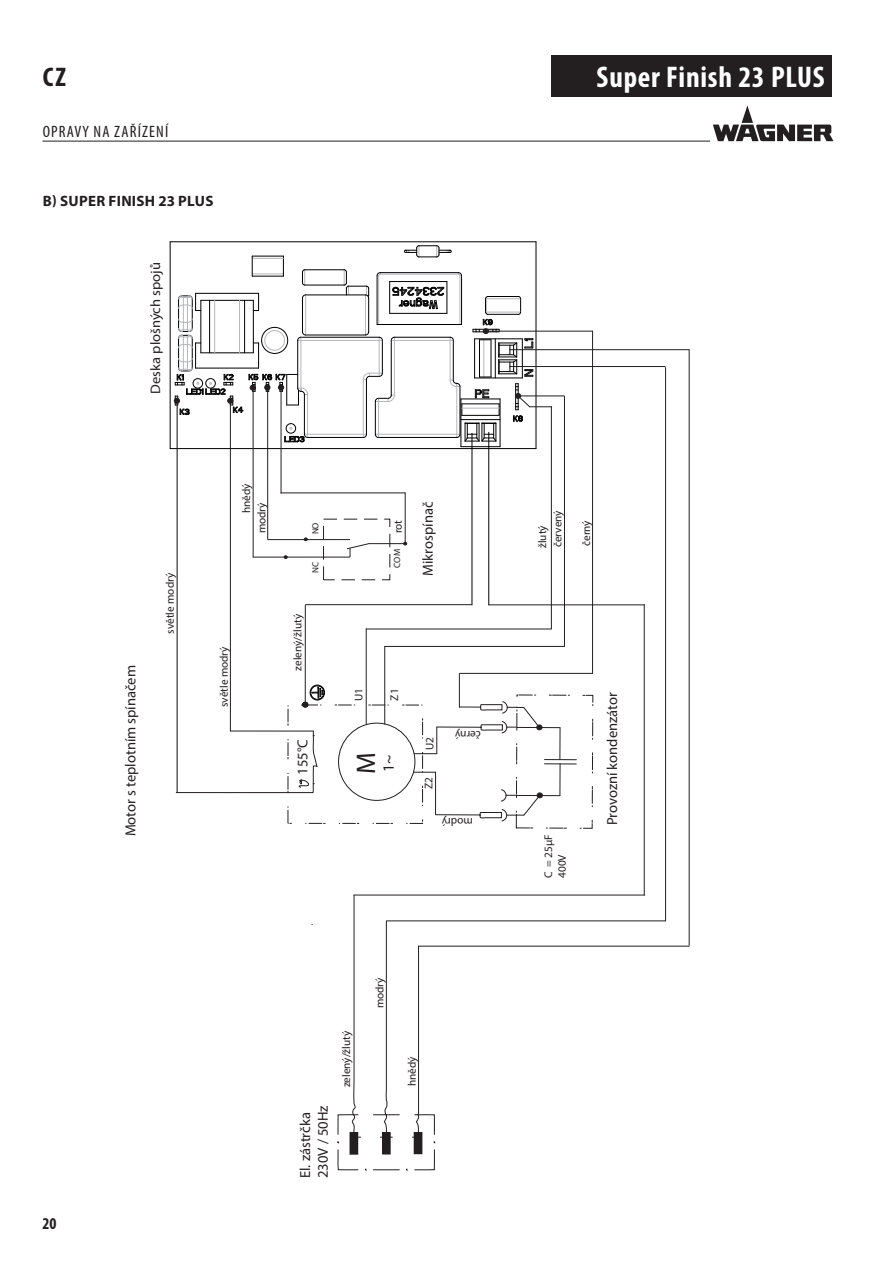
<style>
.page{position:relative;width:893px;height:1263px;background:#fff}
.page>*{position:absolute;margin:0;border:0;box-sizing:border-box;transform-origin:0 0}
.t1{font:700 condensed 30px "Myriad Pro";letter-spacing:.025em;color:#fff}
.t2{font:700 condensed 27px "Myriad Pro";color:#231f20}
.t3{font:27px "Myriad Pro";color:#231f20}
.t4{font:condensed 16.5px "Myriad Pro";letter-spacing:.07em;color:#231f20}
.t5{font:700 condensed 16.5px "Myriad Pro";color:#231f20}
.t6{font:15.75px "Myriad Pro";color:#231f20}
.t7{font:700 15px "Myriad Pro";letter-spacing:.02em;color:#231f20}
.t8{font:14.55px/17.5px "Myriad Pro";color:#231f20}
.t9{font:13.8px "Myriad Pro";color:#231f20;scale:1.06 1}
.t10{font:11.25px/13.5px "Myriad Pro";color:#231f20}
.t11{font:9px "Myriad Pro";color:#231f20}
</style>
<div class="page">
<div style="left:551px;top:55px;width:281px;height:41px;background:#231f20"></div>
<hr style="left:43px;top:141px;width:667px;height:1px;background:#231f20">
<svg style="left:713px;top:105px;width:120px;height:36px"></svg>
<svg style="left:373px;top:921px;width:27px;height:217px"></svg>
<svg style="left:337px;top:1149px;width:22px;height:21px"></svg>
<svg style="left:337px;top:894px;width:24px;height:249px"></svg>
<svg style="left:373px;top:1169px;width:26px;height:1px"></svg>
<svg style="left:414px;top:1149px;width:21px;height:21px"></svg>
<svg style="left:412px;top:1114px;width:23px;height:29px"></svg>
<hr style="left:418px;top:946px;width:1px;height:168px;background:#231f20">
<div style="left:350px;top:1132px;width:8px;height:22px;background:#231f20"></div>
<div style="left:383px;top:1133px;width:7px;height:21px;background:#231f20"></div>
<div style="left:382px;top:1132px;width:8px;height:22px;border:1px solid #231f20"></div>
<div style="left:414px;top:1132px;width:8px;height:22px;background:#231f20"></div>
<hr style="left:536px;top:242px;width:1px;height:207px;background:#000">
<hr style="left:500px;top:399px;width:1px;height:48px;background:#000">
<hr style="left:170px;top:448px;width:366px;height:1px;background:#000">
<hr style="left:461px;top:446px;width:39px;height:1px;background:#000">
<hr style="left:460px;top:399px;width:1px;height:48px;background:#000">
<hr style="left:308px;top:437px;width:55px;height:1px;background:#000">
<hr style="left:304px;top:434px;width:62px;height:1px;background:#b5b7bb">
<hr style="left:298px;top:340px;width:84px;height:1px;background:#b5b7bb">
<hr style="left:301px;top:337px;width:78px;height:1px;background:#000">
<hr style="left:306px;top:335px;width:59px;height:1px;background:#000">
<hr style="left:306px;top:294px;width:59px;height:1px;background:#000">
<hr style="left:307px;top:394px;width:1px;height:43px;background:#b5b7bb">
<hr style="left:304px;top:394px;width:1px;height:40px;background:#000">
<hr style="left:305px;top:285px;width:39px;height:1px;background:#000">
<hr style="left:252px;top:276px;width:31px;height:1px;background:#000">
<hr style="left:252px;top:273px;width:31px;height:1px;background:#b5b7bb">
<svg style="left:283px;top:256px;width:1px;height:20px"></svg>
<hr style="left:305px;top:269px;width:39px;height:1px;background:#000">
<hr style="left:252px;top:258px;width:31px;height:1px;background:#b5b7bb">
<hr style="left:252px;top:256px;width:31px;height:1px;background:#000">
<hr style="left:170px;top:241px;width:366px;height:1px;background:#000">
<svg style="left:252px;top:256px;width:1px;height:20px"></svg>
<hr style="left:170px;top:242px;width:1px;height:207px;background:#000">
<div style="left:286px;top:423px;width:10px;height:11px;border:1px solid #000;border-radius:50%"></div>
<svg style="left:284px;top:427px;width:24px;height:16px"></svg>
<svg style="left:404px;top:245px;width:48px;height:13px"></svg>
<svg style="left:302px;top:269px;width:3px;height:17px"></svg>
<div style="left:338px;top:723px;width:77px;height:78px;border:1px solid #231f20;border-radius:50%"></div>
<svg style="left:413px;top:772px;width:22px;height:1px"></svg>
<hr style="left:305px;top:605px;width:1px;height:100px;background:#231f20">
<hr style="left:437px;top:727px;width:44px;height:1px;background:#231f20">
<hr style="left:436px;top:814px;width:44px;height:1px;background:#231f20">
<svg style="left:460px;top:694px;width:133px;height:135px"></svg>
<svg style="left:302px;top:687px;width:21px;height:20px"></svg>
<div style="left:310px;top:685px;width:15px;height:15px;border:1px solid #000;border-radius:50%"></div>
<div style="left:310px;top:685px;width:14px;height:15px;border:1px solid #000;border-radius:50%"></div>
<hr style="left:177px;top:401px;width:1px;height:392px;background:#231f20">
<hr style="left:488px;top:432px;width:1px;height:173px;background:#000">
<hr style="left:472px;top:433px;width:1px;height:172px;background:#000">
<hr style="left:435px;top:772px;width:1px;height:42px;background:#231f20">
<svg style="left:414px;top:727px;width:23px;height:27px"></svg>
<hr style="left:230px;top:402px;width:1px;height:329px;background:#231f20">
<hr style="left:306px;top:604px;width:166px;height:1px;background:#231f20">
<svg style="left:175px;top:731px;width:143px;height:62px"></svg>
<hr style="left:368px;top:543px;width:37px;height:1px;background:#231f20">
<hr style="left:305px;top:539px;width:45px;height:1px;background:#231f20">
<hr style="left:286px;top:557px;width:64px;height:1px;background:#231f20">
<svg style="left:346px;top:543px;width:23px;height:14px"></svg>
<hr style="left:267px;top:388px;width:1px;height:151px;background:#231f20">
<hr style="left:253px;top:387px;width:1px;height:170px;background:#231f20">
<hr style="left:405px;top:493px;width:1px;height:51px;background:#231f20">
<svg style="left:174px;top:293px;width:134px;height:123px"></svg>
<hr style="left:281px;top:387px;width:1px;height:106px;background:#231f20">
<hr style="left:281px;top:492px;width:124px;height:1px;background:#231f20">
<hr style="left:267px;top:539px;width:38px;height:1px;background:#231f20">
<hr style="left:253px;top:557px;width:33px;height:1px;background:#231f20">
<hr style="left:354px;top:895px;width:291px;height:1px;background:#231f20">
<hr style="left:385px;top:646px;width:179px;height:1px;background:#231f20">
<hr style="left:386px;top:920px;width:280px;height:1px;background:#231f20">
<hr style="left:644px;top:604px;width:1px;height:291px;background:#231f20">
<hr style="left:665px;top:367px;width:1px;height:554px;background:#231f20">
<hr style="left:366px;top:629px;width:1px;height:95px;background:#231f20">
<hr style="left:689px;top:350px;width:1px;height:595px;background:#231f20">
<hr style="left:384px;top:646px;width:1px;height:78px;background:#231f20">
<hr style="left:459px;top:674px;width:1px;height:33px;background:#231f20">
<hr style="left:509px;top:366px;width:156px;height:1px;background:#231f20">
<hr style="left:509px;top:349px;width:180px;height:1px;background:#231f20">
<hr style="left:518px;top:395px;width:46px;height:1px;background:#231f20">
<hr style="left:486px;top:331px;width:107px;height:1px;background:#231f20">
<hr style="left:419px;top:946px;width:270px;height:1px;background:#231f20">
<hr style="left:366px;top:629px;width:185px;height:1px;background:#231f20">
<hr style="left:460px;top:673px;width:133px;height:1px;background:#231f20">
<hr style="left:592px;top:331px;width:1px;height:342px;background:#231f20">
<svg style="left:343px;top:269px;width:209px;height:173px"></svg>
<hr style="left:551px;top:407px;width:1px;height:222px;background:#231f20">
<hr style="left:564px;top:396px;width:1px;height:250px;background:#231f20">
<hr style="left:489px;top:604px;width:155px;height:1px;background:#231f20">
<h2 class="t2" style="left:43px;top:60px;width:25px">CZ</h2>
<h3 class="t4" style="left:43px;top:122px;width:127px">OPRAVY NA ZAŘÍZENÍ</h3>
<h3 class="t7" style="left:43px;top:191px;width:172px">B) SUPER FINISH 23 PLUS</h3>
<p class="t9" style="left:147px;top:394px;width:126px;rotate:-90deg">Deska plošných spojů</p>
<p class="t8" style="left:122px;top:836px;width:173px;rotate:-90deg">Motor s teplotním spínačem</p>
<p class="t10" style="left:163px;top:634px;width:62px;rotate:-90deg">světle modrý</p>
<p class="t10" style="left:239px;top:533px;width:52px;line-height:15.1px;text-indent:20px;rotate:-90deg">hnědý modrý</p>
<p class="t10" style="left:217px;top:707px;width:62px;rotate:-90deg">světle modrý</p>
<p class="t11" style="left:310px;top:534px;width:14px;rotate:-90deg">NO</p>
<p class="t11" style="left:310px;top:573px;width:13px;rotate:-90deg">NC</p>
<p class="t10" style="left:291px;top:671px;width:58px;rotate:-90deg">zelený/žlutý</p>
<p class="t8" style="left:294px;top:775px;width:37px;rotate:-90deg">155°C</p>
<p class="t10" style="left:391px;top:533px;width:15px;rotate:-90deg">rot</p>
<p class="t11" style="left:391px;top:568px;width:20px;rotate:-90deg">COM</p>
<p class="t8" style="left:419px;top:576px;width:76px;rotate:-90deg">Mikrospínač</p>
<p class="t10" style="left:352px;top:701px;width:15px;rotate:-90deg">U1</p>
<p class="t10" style="left:388px;top:701px;width:13px;rotate:-90deg">Z1</p>
<h2 class="t3" style="left:349px;top:774px;width:23px;rotate:-90deg">M</h2>
<h3 class="t6" style="left:379px;top:772px;width:19px;rotate:-90deg">1~</h3>
<p class="t10" style="left:423px;top:750px;width:15px;rotate:-90deg">U2</p>
<p class="t10" style="left:481px;top:741px;width:27px;rotate:-180deg">černý</p>
<p class="t10" style="left:422px;top:789px;width:13px;rotate:-90deg">Z2</p>
<p class="t10" style="left:473px;top:829px;width:33px;rotate:179deg">modrý</p>
<h3 class="t5" style="left:43px;top:1214px;width:16px">20</h3>
<p class="t8" style="left:296px;top:1178px;width:74px;rotate:-90deg">El. zástrčka<br>230V / 50Hz</p>
<p class="t10" style="left:340px;top:1087px;width:58px;rotate:-90deg">zelený/žlutý</p>
<p class="t10" style="left:373px;top:1008px;width:33px;rotate:-90deg">modrý</p>
<p class="t10" style="left:405px;top:1086px;width:31px;rotate:-90deg">hnědý</p>
<h1 class="t1" style="left:596px;top:58px;width:230px">Super Finish 23 PLUS</h1>
<p class="t10" style="left:534px;top:548px;width:39px;line-height:15.3px;rotate:-90deg">žlutý červený</p>
<p class="t10" style="left:579px;top:546px;width:27px;rotate:-90deg">černý</p>
<p class="t10" style="left:541px;top:878px;width:45px;rotate:-90deg">C = 25µF<br>400V</p>
<p class="t8" style="left:603px;top:825px;width:135px;rotate:-90deg">Provozní kondenzátor</p>
</div>
